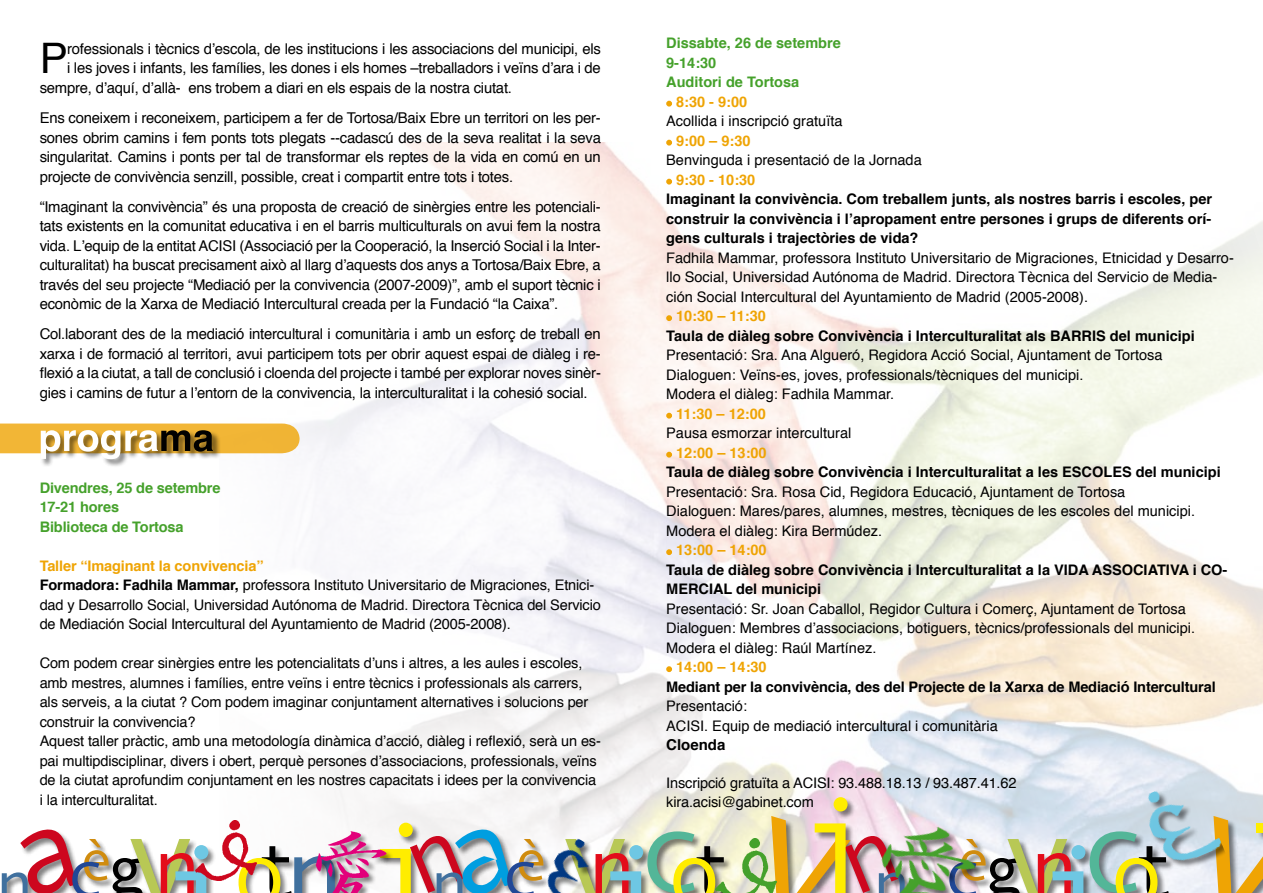
<style>
.page{position:relative;width:1263px;height:893px;background:#fff}
.page>*{position:absolute;margin:0;border:0;box-sizing:border-box;transform-origin:0 0}
.t1{font:42px "Helvetica";color:#000}
.t2{font:700 15px "Helvetica";color:#000}
.t3{font:14.85px/19.5px "Helvetica";letter-spacing:-.015em;color:#000;text-align:justify}
.t4{font:14.55px/19.5px "Helvetica";color:#000}
.t5{font:700 14.55px/19.5px "Helvetica";color:#000;text-align:justify}
.t6{font:700 14.55px/19.5px "Helvetica";letter-spacing:-.01em;color:#45a12b}
.t7{font:700 14.55px "Helvetica";color:#efa404}
.s1{font-weight:700;color:#efa404}
.s2{font-weight:700}
</style>
<div class="page">
<img style="left:220px;top:143px;width:1043px;height:654px">
<div style="left:1px;top:797px;width:1262px;height:96px;background:#000;opacity:.5"></div>
<svg style="left:239px;top:846px;width:70px;height:47px"></svg>
<svg style="left:2px;top:827px;width:206px;height:66px"></svg>
<svg style="left:380px;top:823px;width:163px;height:70px"></svg>
<svg style="left:565px;top:831px;width:162px;height:62px;background:#b7c39f"></svg>
<svg style="left:771px;top:797px;width:134px;height:96px;background:#e3c391"></svg>
<svg style="left:1213px;top:816px;width:50px;height:77px;background:#d3c5a3"></svg>
<img style="left:1024px;top:831px;width:145px;height:62px">
<div style="left:1257px;top:823px;width:6px;height:9px;background:#ffed00"></div>
<svg style="left:666px;top:101px;width:6px;height:6px"></svg>
<svg style="left:666px;top:140px;width:6px;height:6px"></svg>
<svg style="left:666px;top:179px;width:6px;height:6px"></svg>
<svg style="left:666px;top:315px;width:6px;height:6px"></svg>
<svg style="left:666px;top:413px;width:6px;height:6px"></svg>
<svg style="left:666px;top:452px;width:6px;height:6px"></svg>
<svg style="left:666px;top:549px;width:6px;height:6px"></svg>
<svg style="left:666px;top:666px;width:6px;height:6px"></svg>
<div style="left:316px;top:831px;width:99px;height:62px;background:#000;opacity:.5"></div>
<img style="left:309px;top:829px;width:86px;height:64px">
<div style="left:870px;top:828px;width:154px;height:65px;background:#000;opacity:.5"></div>
<img style="left:864px;top:811px;width:132px;height:82px">
<div style="left:548px;top:839px;width:71px;height:54px;background:#000;opacity:.5"></div>
<img style="left:538px;top:834px;width:74px;height:59px">
<div style="left:1149px;top:791px;width:78px;height:91px;background:#000;opacity:.5"></div>
<img style="left:1138px;top:775px;width:85px;height:95px">
<img style="left:196px;top:821px;width:60px;height:60px">
<img style="left:716px;top:839px;width:60px;height:54px">
<div style="left:40px;top:430px;width:188px;height:47px;background:#fff"></div>
<svg style="left:0;top:424px;width:300px;height:35px"></svg>
<h1 class="t1" style="left:40px;top:23px;width:30px">P</h1>
<p class="t3" style="left:67px;top:39px;width:535px">rofessionals i tècnics d’escola, de les institucions i les associacions del municipi, els</p>
<p class="t3" style="left:67px;top:58px;width:535px">i les joves i infants, les famílies, les dones i els homes –treballadors i veïns d’ara i de</p>
<p class="t3" style="left:40px;top:78px;width:474px">sempre, d’aquí, d’allà- ens trobem a diari en els espais de la nostra ciutat.</p>
<p class="t3" style="left:40px;top:108px;width:563px">Ens coneixem i reconeixem, participem a fer de Tortosa/Baix Ebre un territori on les per&shy;sones obrim camins i fem ponts tots plegats --cadascú des de la seva realitat i la seva singularitat. Camins i ponts per tal de transformar els reptes de la vida en comú en un projecte de convivència senzill, possible, creat i compartit entre tots i totes.</p>
<p class="t3" style="left:40px;top:196px;width:563px">“Imaginant la convivència” és una proposta de creació de sinèrgies entre les potenciali&shy;tats existents en la comunitat educativa i en el barris multiculturals on avui fem la nostra vida. L’equip de la entitat ACISI (Associació per la Cooperació, la Inserció Social i la Inter&shy;culturalitat) ha buscat precisament això al llarg d’aquests dos anys a Tortosa/Baix Ebre, a través del seu projecte “Mediació per la convivencia (2007-2009)”, amb el suport tècnic i econòmic de la Xarxa de Mediació Intercultural creada per la Fundació “la Caixa”.</p>
<p class="t3" style="left:40px;top:324px;width:563px">Col.laborant des de la mediació intercultural i comunitària i amb un esforç de treball en xarxa i de formació al territori, avui participem tots per obrir aquest espai de diàleg i re&shy;flexió a la ciutat, a tall de conclusió i cloenda del projecte i també per explorar noves sinèr&shy;gies i camins de futur a l’entorn de la convivencia, la interculturalitat i la cohesió social.</p>
<p class="t6" style="left:40px;top:477px;width:182px">Divendres, 25 de setembre<br>17-21 hores<br>Biblioteca de Tortosa</p>
<p class="t4" style="left:40px;top:556px;width:563px"><span class="s1">Taller “Imaginant la convivencia”<br></span><span class="s2">Formadora: Fadhila Mammar,</span> professora Instituto Universitario de Migraciones, Etnici&shy;dad y Desarrollo Social, Universidad Autónoma de Madrid. Directora Tècnica del Servicio de Mediación Social Intercultural del Ayuntamiento de Madrid (2005-2008).</p>
<p class="t4" style="left:40px;top:653px;width:563px">Com podem crear sinèrgies entre les potencialitats d’uns i altres, a les aules i escoles, amb mestres, alumnes i famílies, entre veïns i entre tècnics i professionals als carrers, als serveis, a la ciutat ? Com podem imaginar conjuntament alternatives i solucions per construir la convivencia?<br>Aquest taller pràctic, amb una metodología dinàmica d’acció, diàleg i reflexió, serà un es&shy;pai multipdisciplinar, divers i obert, perquè persones d’associacions, professionals, veïns de la ciutat aprofundim conjuntament en les nostres capacitats i idees per la convivencia i la interculturalitat.</p>
<p class="t6" style="left:666px;top:32px;width:176px">Dissabte, 26 de setembre<br>9-14:30<br>Auditori de Tortosa</p>
<p class="t7" style="left:676px;top:88px;width:73px">8:30 - 9:00</p>
<p class="t4" style="left:666px;top:111px;width:178px">Acollida i inscripció gratuïta</p>
<p class="t7" style="left:676px;top:127px;width:76px">9:00 – 9:30</p>
<p class="t4" style="left:666px;top:150px;width:257px">Benvinguda i presentació de la Jornada</p>
<p class="t7" style="left:676px;top:166px;width:81px">9:30 - 10:30</p>
<p class="t5" style="left:666px;top:188px;width:547px">Imaginant la convivència. Com treballem junts, als nostres barris i escoles, per construir la convivència i l’apropament entre persones i grups de diferents orí&shy;gens culturals i trajectòries de vida?</p>
<p class="t4" style="left:666px;top:247px;width:569px">Fadhila Mammar, professora Instituto Universitario de Migraciones, Etnicidad y Desarro&shy;llo Social, Universidad Autónoma de Madrid. Directora Tècnica del Servicio de Media&shy;ción Social Intercultural del Ayuntamiento de Madrid (2005-2008).</p>
<p class="t7" style="left:676px;top:303px;width:91px">10:30 – 11:30</p>
<p class="t5" style="left:666px;top:325px;width:530px">Taula de diàleg sobre Convivència i Interculturalitat als BARRIS del municipi</p>
<p class="t4" style="left:666px;top:345px;width:498px">Presentació: Sra. Ana Algueró, Regidora Acció Social, Ajuntament de Tortosa<br>Dialoguen: Veïns-es, joves, professionals/tècniques del municipi.<br>Modera el diàleg: Fadhila Mammar.</p>
<p class="t7" style="left:676px;top:400px;width:91px">11:30 – 12:00</p>
<p class="t4" style="left:666px;top:423px;width:187px">Pausa esmorzar intercultural</p>
<p class="t7" style="left:676px;top:439px;width:92px">12:00 – 13:00</p>
<p class="t5" style="left:666px;top:461px;width:556px">Taula de diàleg sobre Convivència i Interculturalitat a les ESCOLES del municipi</p>
<p class="t4" style="left:666px;top:481px;width:530px">Presentació: Sra. Rosa Cid, Regidora Educació, Ajuntament de Tortosa<br>Dialoguen: Mares/pares, alumnes, mestres, tècniques de les escoles del municipi.<br>Modera el diàleg: Kira Bermúdez.</p>
<p class="t7" style="left:676px;top:537px;width:92px">13:00 – 14:00</p>
<p class="t5" style="left:666px;top:559px;width:563px">Taula de diàleg sobre Convivència i Interculturalitat a la VIDA ASSOCIATIVA i CO-<br>MERCIAL del municipi</p>
<p class="t4" style="left:666px;top:598px;width:530px">Presentació: Sr. Joan Caballol, Regidor Cultura i Comerç, Ajuntament de Tortosa<br>Dialoguen: Membres d’associacions, botiguers, tècnics/professionals del municipi.<br>Modera el diàleg: Raúl Martínez.</p>
<p class="t7" style="left:676px;top:654px;width:92px">14:00 – 14:30</p>
<p class="t5" style="left:666px;top:676px;width:551px">Mediant per la convivència, des del Projecte de la Xarxa de Mediació Intercultural</p>
<p class="t4" style="left:666px;top:696px;width:333px">Presentació:<br>ACISI. Equip de mediació intercultural i comunitària</p>
<p class="t2" style="left:666px;top:731px;width:61px">Cloenda</p>
<p class="t4" style="left:666px;top:772px;width:352px">Inscripció gratuïta a ACISI: 93.488.18.13 / 93.487.41.62 kira.acisi@gabinet.com</p>
</div>
